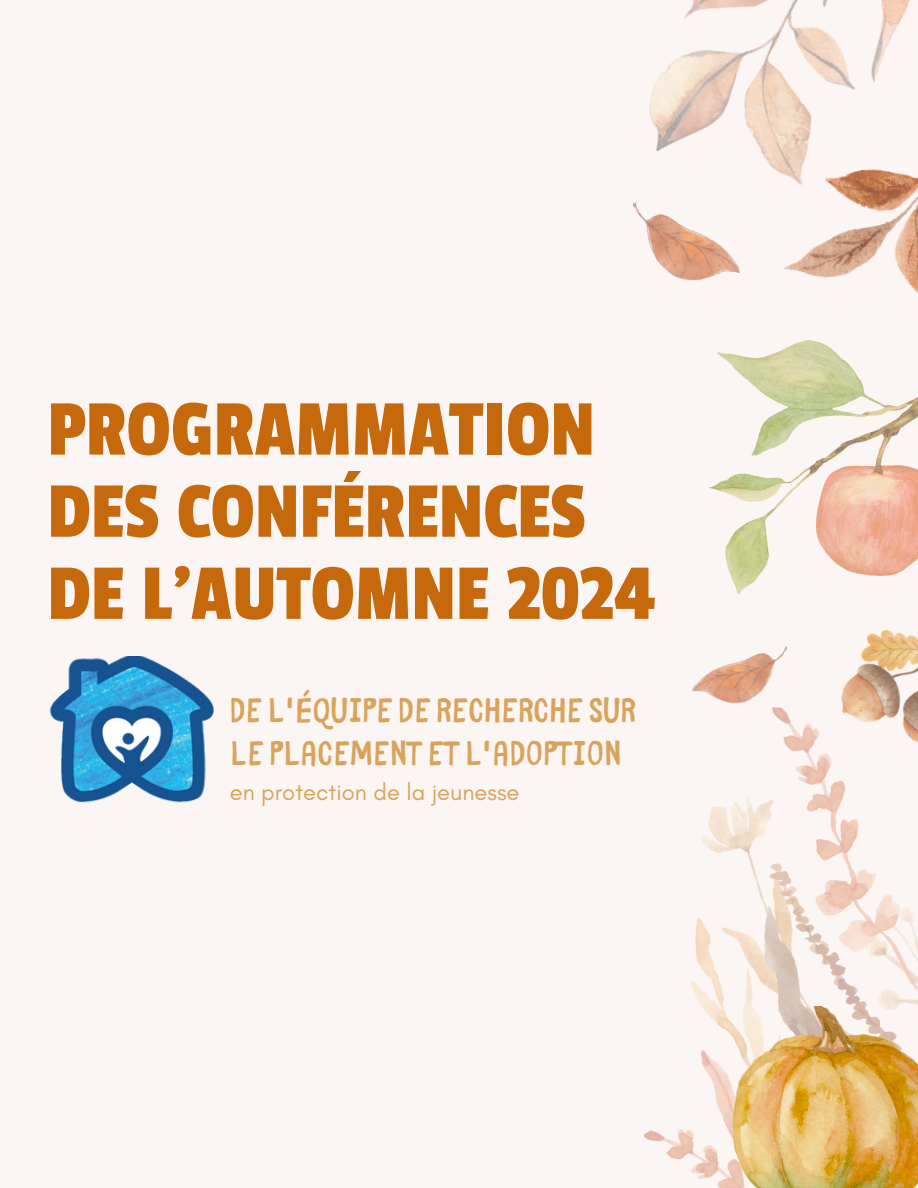
<style>
.page{position:relative;width:918px;height:1188px;background:#fbf6f3}
.page>*{position:absolute;margin:0;border:0;box-sizing:border-box;transform-origin:0 0}
.t1{font:82.5px/82.2px "Passion One";color:#c6680c}
.t2{font:34.2px/43.2px "Bike Park";color:#d9a35b}
.t3{font:23.85px "Glacial Indifference";color:#d9a35b}
</style>
<div class="page">
<img style="left:49px;top:656px;width:165px;height:147px">
<img style="left:649px;top:0;width:261px;height:174px">
<img style="left:781px;top:158px;width:137px;height:136px">
<img style="left:633px;top:202px;width:107px;height:79px">
<img style="left:692px;top:646px;width:95px;height:58px">
<img style="left:644px;top:707px;width:274px;height:481px">
<img style="left:816px;top:630px;width:102px;height:151px">
<img style="left:732px;top:1006px;width:186px;height:182px">
<img style="left:710px;top:341px;width:208px;height:253px">
<p class="t1" style="left:47px;top:390px;width:608px">PROGRAMMATION<br>DES CONFÉRENCES<br>DE L’AUTOMNE 2024</p>
<p class="t2" style="left:230px;top:686px;width:408px">DE L'ÉQUIPE DE RECHERCHE SUR<br>LE PLACEMENT ET L'ADOPTION</p>
<p class="t3" style="left:230px;top:777px;width:291px">en protection de la jeunesse</p>
</div>
